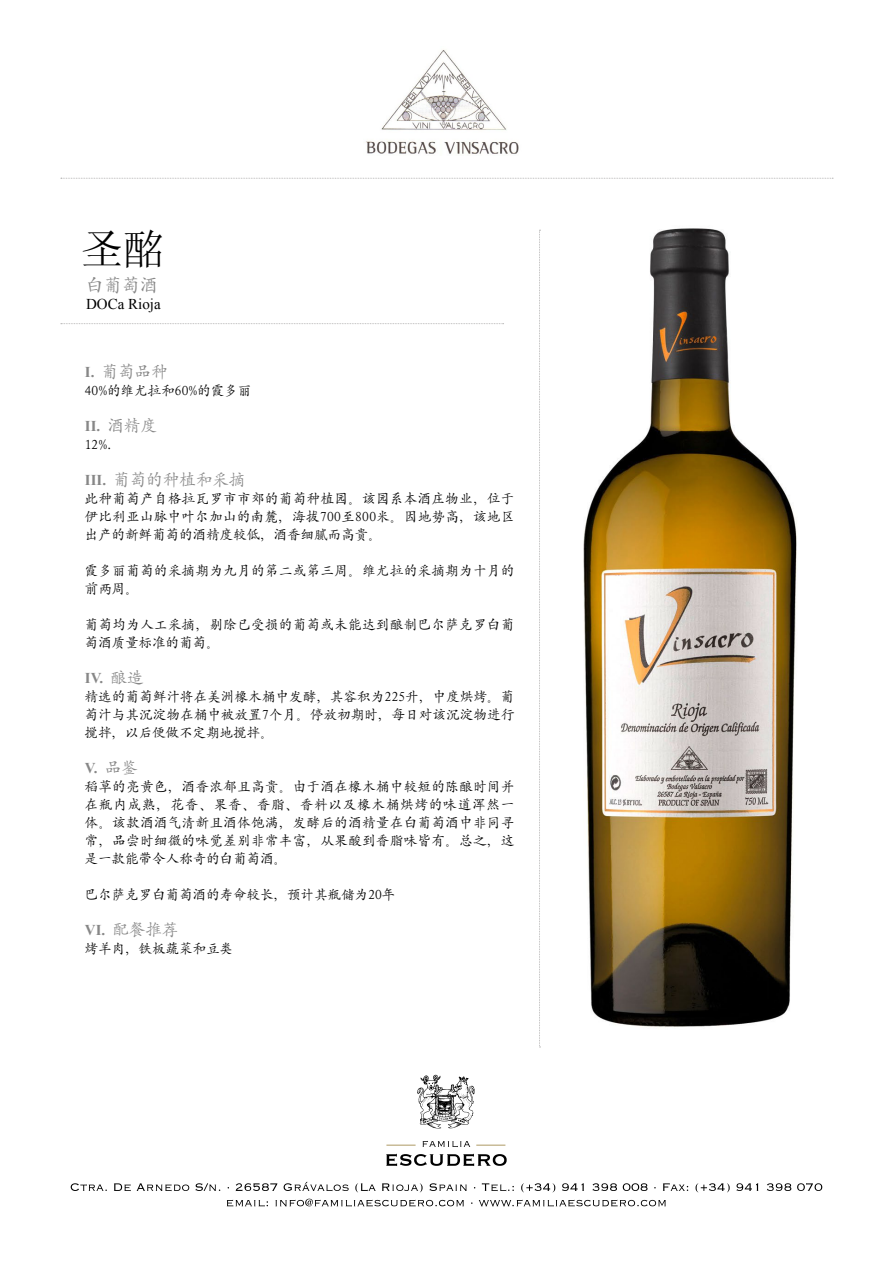
<style>
.page{position:relative;width:893px;height:1263px;background:#fff}
.page>*{position:absolute;margin:0;border:0;box-sizing:border-box;transform-origin:0 0}
.t1{font:42px "Sim Sun";color:#000}
.t2{font:18px "SIL Kai Reg Jian";color:#878787}
.t3{font:16.5px "SIL Kai Reg Jian";color:#878787}
.t4{font:700 15px "Times New Roman";color:#878787}
.t5{font:15px "Times New Roman";color:#000}
.t6{font:13.5px/18px "SIL Kai Reg Jian";letter-spacing:.01em;color:#000;text-align:justify}
.t7{font:13.5px/18px "SIL Kai Reg Jian";letter-spacing:.03em;color:#000}
.s1{font-family:"Times New Roman";font-weight:700;font-size:15px}
.s2{font-family:"SIL Kai Reg Jian";font-weight:400;font-size:16.5px}
</style>
<div class="page">
<img style="left:583px;top:228px;width:214px;height:800px">
<img style="left:366px;top:50px;width:153px;height:105px">
<svg style="left:539px;top:230px;width:1px;height:817px"></svg>
<svg style="left:61px;top:178px;width:772px;height:1px"></svg>
<svg style="left:61px;top:323px;width:443px;height:1px"></svg>
<svg style="left:417px;top:1074px;width:58px;height:54px"></svg>
<svg style="left:422px;top:1141px;width:48px;height:6px"></svg>
<svg style="left:386px;top:1154px;width:121px;height:12px"></svg>
<hr style="left:386px;top:1145px;width:30px;height:1px;background:#ae9a64">
<svg style="left:476px;top:1145px;width:29px;height:1px"></svg>
<svg style="left:227px;top:1199px;width:439px;height:7px"></svg>
<svg style="left:71px;top:1182px;width:751px;height:10px"></svg>
<h1 class="t1" style="left:81px;top:228px;width:85px">圣酩</h1>
<h2 class="t2" style="left:86px;top:273px;width:73px">白葡萄酒</h2>
<p class="t5" style="left:86px;top:294px;width:76px">DOCa Rioja</p>
<p class="t3" style="left:85px;top:361px;width:85px"><span class="s1">I.</span> 葡萄品种</p>
<p class="t6" style="left:85px;top:381px;width:168px">40%的维尤拉和60%的霞多丽</p>
<p class="t4" style="left:85px;top:416px;width:74px">II. <span class="s2">酒精度</span></p>
<p class="t6" style="left:85px;top:435px;width:28px">12%.</p>
<p class="t3" style="left:85px;top:469px;width:162px"><span class="s1">III.</span> 葡萄的种植和采摘</p>
<p class="t6" style="left:85px;top:489px;width:431px">此种葡萄产自格拉瓦罗市市郊的葡萄种植园。该园系本酒庄物业，位于伊比利亚山脉中叶尔加山的南麓，海拔700至800米。因地势高，该地区出产的新鲜葡萄的酒精度较低，酒香细腻而高贵。</p>
<p class="t7" style="left:85px;top:561px;width:431px">霞多丽葡萄的采摘期为九月的第二或第三周。维尤拉的采摘期为十月的前两周。</p>
<p class="t7" style="left:85px;top:615px;width:431px">葡萄均为人工采摘，剔除已受损的葡萄或未能达到酿制巴尔萨克罗白葡萄酒质量标准的葡萄。</p>
<p class="t4" style="left:85px;top:668px;width:60px">IV. <span class="s2">酿造</span></p>
<p class="t6" style="left:85px;top:687px;width:431px">精选的葡萄鲜汁将在美洲橡木桶中发酵，其容积为225升，中度烘烤。葡萄汁与其沉淀物在桶中被放置7个月。停放初期时，每日对该沉淀物进行搅拌，以后便做不定期地搅拌。</p>
<p class="t4" style="left:85px;top:758px;width:55px">V. <span class="s2">品鉴</span></p>
<p class="t6" style="left:85px;top:777px;width:431px">稻草的亮黄色，酒香浓郁且高贵。由于酒在橡木桶中较短的陈酿时间并在瓶内成熟，花香、果香、香脂、香料以及橡木桶烘烤的味道浑然一体。该款酒酒气清新且酒体饱满，发酵后的酒精量在白葡萄酒中非同寻常，品尝时细微的味觉差别非常丰富，从果酸到香脂味皆有。总之，这是一款能带令人称奇的白葡萄酒。</p>
<p class="t6" style="left:85px;top:885px;width:312px">巴尔萨克罗白葡萄酒的寿命较长，预计其瓶储为20年</p>
<p class="t3" style="left:85px;top:919px;width:95px"><span class="s1">VI.</span> 配餐推荐</p>
<p class="t6" style="left:85px;top:939px;width:150px">烤羊肉，铁板蔬菜和豆类</p>
</div>
